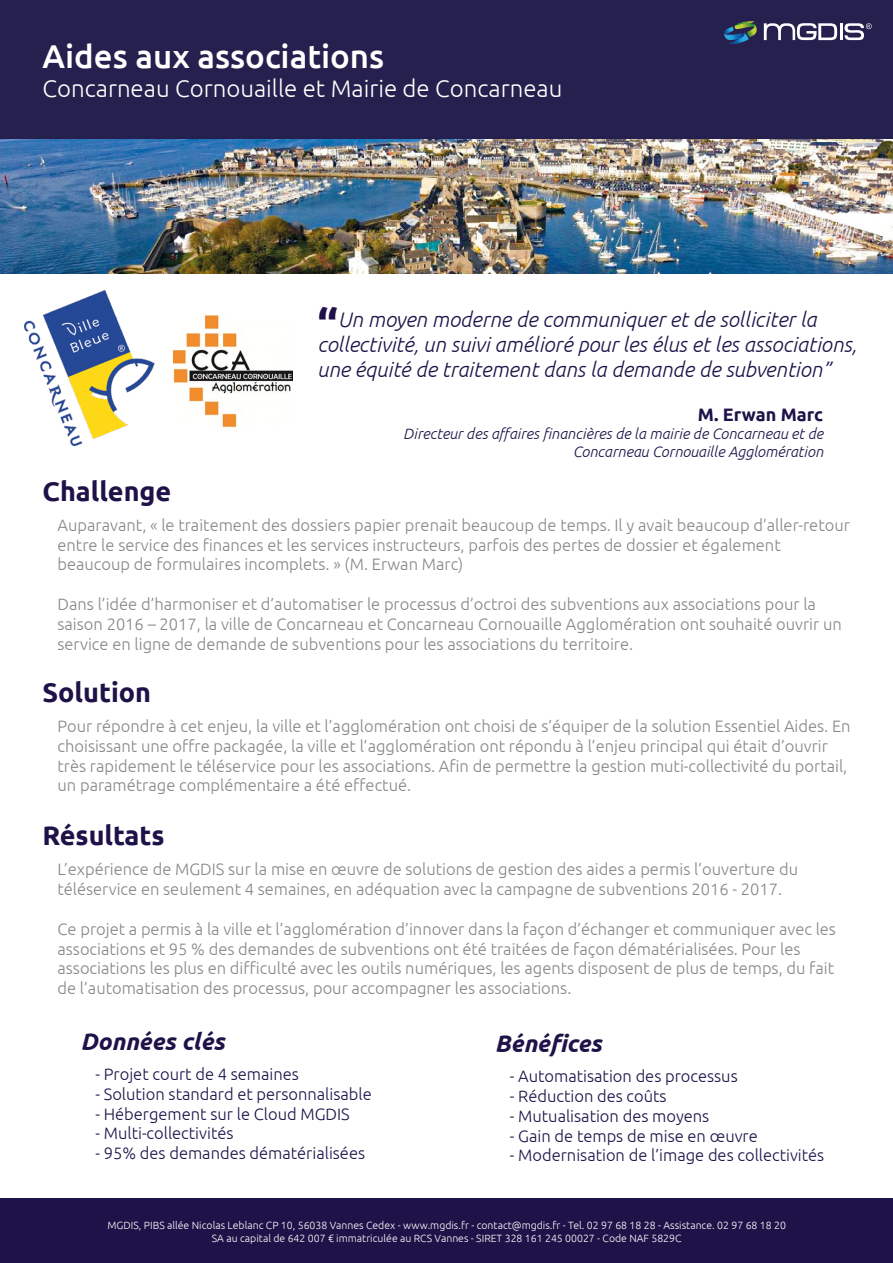
<style>
.page{position:relative;width:893px;height:1263px;background:#fff}
.page>*{position:absolute;margin:0;border:0;box-sizing:border-box;transform-origin:0 0}
.t1{font:500 33px "Ubuntu";color:#fff}
.t2{font:700 27px "Ubuntu";color:#1e1248}
.t3{font:300 24px "Ubuntu";color:#fff}
.t4{font:italic 700 24px "Ubuntu";color:#1e1248}
.t5{font:italic 300 21px/25.2px "Ubuntu";color:#1e1248}
.t6{font:700 18px "Ubuntu";color:#1e1248}
.t7{font:300 16.5px/19.8px "Ubuntu";color:#878787}
.t8{font:300 16.5px "Ubuntu";color:#1e1248}
.t9{font:italic 300 15px/18px "Ubuntu";color:#1e1248;text-align:right}
.t10{font:300 10.5px/12.6px "Ubuntu";color:#fff;text-align:center}
.s1{font-weight:700;font-style:normal;font-size:45px}
</style>
<div class="page">
<div style="left:0;top:1198px;width:893px;height:65px;background:#1e1248"></div>
<img style="left:24px;top:290px;width:131px;height:157px">
<img style="left:0;top:138px;width:893px;height:135px">
<div style="left:0;top:0;width:893px;height:138px;background:#25204d"></div>
<hr style="left:840px;top:23px;width:3px;height:17px;background:#fff">
<svg style="left:844px;top:23px;width:28px;height:17px"></svg>
<svg style="left:724px;top:21px;width:113px;height:23px"></svg>
<img style="left:174px;top:315px;width:119px;height:113px">
<h1 class="t1" style="left:43px;top:35px;width:343px">Aides aux associations</h1>
<h3 class="t3" style="left:43px;top:74px;width:521px">Concarneau Cornouaille et Mairie de Concarneau</h3>
<p class="t5" style="left:317px;top:306px;width:541px"><span class="s1">“</span>Un moyen moderne de communiquer et de solliciter la collectivité, un suivi amélioré pour les élus et les associations, une équité de traitement dans la demande de subvention ”</p>
<p class="t6" style="left:698px;top:404px;width:127px">M. Erwan Marc</p>
<p class="t9" style="left:403px;top:424px;width:421px">Directeur des affaires financières de la mairie de Concarneau et de<br>Concarneau Cornouaille Agglomération</p>
<h2 class="t2" style="left:43px;top:475px;width:130px">Challenge</h2>
<p class="t7" style="left:58px;top:515px;width:794px">Auparavant, « le traitement des dossiers papier prenait beaucoup de temps. Il y avait beaucoup d’aller-retour entre le service des finances et les services instructeurs, parfois des pertes de dossier et également beaucoup de formulaires incomplets. » (M. Erwan Marc)</p>
<p class="t7" style="left:58px;top:594px;width:786px">Dans l’idée d’harmoniser et d’automatiser le processus d’octroi des subventions aux associations pour la saison 2016 – 2017, la ville de Concarneau et Concarneau Cornouaille Agglomération ont souhaité ouvrir un service en ligne de demande de subventions pour les associations du territoire.</p>
<h2 class="t2" style="left:43px;top:676px;width:110px">Solution</h2>
<p class="t7" style="left:58px;top:716px;width:795px">Pour répondre à cet enjeu, la ville et l’agglomération ont choisi de s’équiper de la solution Essentiel Aides. En choisissant une offre packagée, la ville et l’agglomération ont répondu à l’enjeu principal qui était d’ouvrir très rapidement le téléservice pour les associations. Afin de permettre la gestion muti-collectivité du portail, un paramétrage complémentaire a été effectué.</p>
<h2 class="t2" style="left:43px;top:819px;width:124px">Résultats</h2>
<p class="t7" style="left:58px;top:859px;width:742px">L’expérience de MGDIS sur la mise en œuvre de solutions de gestion des aides a permis l’ouverture du téléservice en seulement 4 semaines, en adéquation avec la campagne de subventions 2016 - 2017.</p>
<p class="t7" style="left:58px;top:918px;width:780px">Ce projet a permis à la ville et l’agglomération d’innover dans la façon d’échanger et communiquer avec les associations et 95 % des demandes de subventions ont été traitées de façon dématérialisées. Pour les associations les plus en difficulté avec les outils numériques, les agents disposent de plus de temps, du fait de l’automatisation des processus, pour accompagner les associations.</p>
<h3 class="t4" style="left:80px;top:1027px;width:146px">Données clés</h3>
<p class="t8" style="left:95px;top:1064px;width:205px">- Projet court de 4 semaines</p>
<p class="t8" style="left:95px;top:1084px;width:278px">- Solution standard et personnalisable</p>
<p class="t8" style="left:95px;top:1104px;width:256px">- Hébergement sur le Cloud MGDIS</p>
<p class="t8" style="left:95px;top:1123px;width:140px">- Multi-collectivités</p>
<p class="t8" style="left:95px;top:1143px;width:271px">- 95% des demandes dématérialisées</p>
<h3 class="t4" style="left:495px;top:1029px;width:108px">Bénéfices</h3>
<p class="t8" style="left:510px;top:1066px;width:229px">- Automatisation des processus</p>
<p class="t8" style="left:510px;top:1086px;width:158px">- Réduction des coûts</p>
<p class="t8" style="left:510px;top:1106px;width:201px">- Mutualisation des moyens</p>
<p class="t8" style="left:510px;top:1126px;width:249px">- Gain de temps de mise en œuvre</p>
<p class="t8" style="left:510px;top:1146px;width:316px">- Modernisation de l’image des collectivités</p>
<p class="t10" style="left:107px;top:1219px;width:680px">MGDIS, PIBS allée Nicolas Leblanc CP 10, 56038 Vannes Cedex - www.mgdis.fr - contact@mgdis.fr - Tel. 02 97 68 18 28 - Assistance. 02 97 68 18 20<br>SA au capital de 642 007 € immatriculée au RCS Vannes - SIRET 328 161 245 00027 - Code NAF 5829C</p>
</div>
